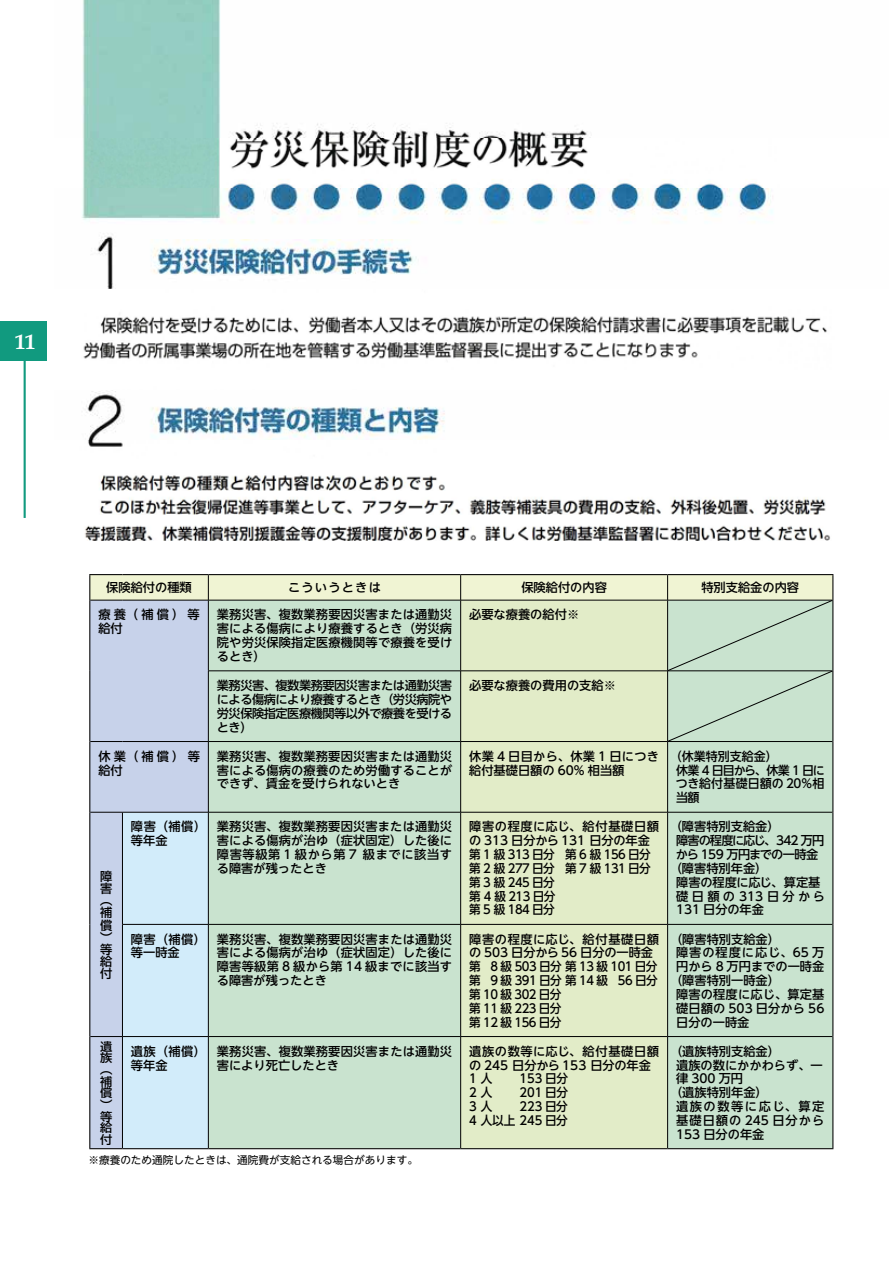
<style>
.page{position:relative;width:893px;height:1263px;background:#fff}
.page>*{position:absolute;margin:0;border:0;box-sizing:border-box;transform-origin:0 0}
.t1{font:700 21.3px "Book Antiqua";color:#fff}
.t2{font:500 12.15px/13.8px "UD Shin Go NT Pro";color:#000}
.t3{font:500 12.15px/13.8px "UD Shin Go NT Pro";color:#000;text-align:justify;scale:.95 1}
.t4{font:500 12.15px "UD Shin Go NT Pro";letter-spacing:.045em;color:#000}
.t5{font:500 12.15px/13.8px "UD Shin Go NT Pro";letter-spacing:-.04em;color:#000;scale:.95 1}
.t6{font:500 12.15px "UD Shin Go NT Pro";letter-spacing:-.075em;color:#000}
.t7{font:500 12.15px "UD Shin Go NT Pro";letter-spacing:-.045em;color:#000}
.t8{font:500 12.15px "UD Shin Go NT Pro";letter-spacing:.075em;color:#000}
.t9{font:500 12.15px "UD Shin Go NT Pro";letter-spacing:.085em;color:#000}
.t10{font:500 12.15px "UD Shin Go NT Pro";letter-spacing:.275em;color:#000}
.t11{font:500 12.15px "UD Shin Go NT Pro";letter-spacing:.125em;color:#000}
.t12{font:500 12.15px/12.1px "Shin Go Pro";color:#000}
.t13{font:500 12.15px "UD Shin Go NT Pro";letter-spacing:.1em;color:#000}
.t14{font:500 11.55px/11.6px "Shin Go Pro";color:#000;scale:1.05 1}
.t15{font:10.65px "UD Shin Go NT Pro";color:#000}
</style>
<div class="page">
<hr style="left:89px;top:574px;width:33px;height:1px;background:#000">
<hr style="left:122px;top:574px;width:86px;height:1px;background:#000">
<hr style="left:208px;top:574px;width:253px;height:1px;background:#000">
<hr style="left:461px;top:574px;width:207px;height:1px;background:#000">
<hr style="left:668px;top:574px;width:165px;height:1px;background:#000">
<svg style="left:89px;top:575px;width:744px;height:574px;background:#cee1ce"></svg>
<div style="left:0;top:321px;width:47px;height:40px;background:#119a7f"></div>
<hr style="left:24px;top:361px;width:2px;height:157px;background:#119a7f">
<img style="left:82px;top:0;width:748px;height:541px">
<h1 class="t1" style="left:15px;top:329px;width:22px">11</h1>
<p class="t2" style="left:106px;top:580px;width:87px">保険給付の種類</p>
<p class="t2" style="left:98px;top:607px;width:103px">療養（補償）等給付</p>
<p class="t2" style="left:217px;top:607px;width:237px;text-align:justify">業務災害、複数業務要因災害または通勤災害による傷病により療養するとき（労災病院や労災保険指定医療機関等で療養を受けるとき(</p>
<p class="t2" style="left:469px;top:607px;width:112px">必要な療養の給付※</p>
<p class="t2" style="left:217px;top:678px;width:237px;text-align:justify">業務災害、複数業務要因災害または通勤災害による傷病により療養するとき（労災病院や労災保険指定医療機関等以外で療養を受けるとき(</p>
<p class="t2" style="left:469px;top:678px;width:148px">必要な療養の費用の支給※</p>
<p class="t2" style="left:98px;top:749px;width:103px">休業（補償）等給付</p>
<p class="t2" style="left:217px;top:749px;width:237px;text-align:justify">業務災害、複数業務要因災害または通勤災害による傷病の療養のため労働することができず、賃金を受けられないとき</p>
<p class="t2" style="left:469px;top:749px;width:191px">休業 4 日目から、休業 1 日につき給付基礎日額の 60% 相当額</p>
<p class="t2" style="left:676px;top:749px;width:150px;text-indent:-6px">（休業特別支給金(<br>休業 4 日目から、休業 1 日につき給付基礎日額の 20％相当額</p>
<p class="t2" style="left:131px;top:820px;width:77px">障害（補償(等年金</p>
<p class="t2" style="left:217px;top:820px;width:237px;text-align:right">業務災害、複数業務要因災害または通勤災害による傷病が治ゆ（症状固定）した後に級までに該当す</p>
<p class="t2" style="left:521px;top:580px;width:87px">保険給付の内容</p>
<p class="t2" style="left:701px;top:580px;width:99px">特別支給金の内容</p>
<p class="t13" style="left:288px;top:577px;width:94px">こういうときは</p>
<p class="t4" style="left:469px;top:817px;width:191px">障害の程度に応じ、給付基礎日額</p>
<p class="t2" style="left:469px;top:833px;width:182px">の 313 日分から 131 日分の年金</p>
<p class="t3" style="left:565px;top:847px;width:92px">第 6 級 156 日分</p>
<p class="t2" style="left:670px;top:820px;width:112px">（障害特別支給金(</p>
<p class="t6" style="left:676px;top:831px;width:150px">障害の程度に応じ、342 万円</p>
<p class="t7" style="left:676px;top:845px;width:144px">から 159 万円までの一時金</p>
<p class="t2" style="left:670px;top:861px;width:99px">（障害特別年金(</p>
<p class="t2" style="left:676px;top:875px;width:146px">障害の程度に応じ、算定基</p>
<p class="t10" style="left:676px;top:886px;width:151px">礎日額の313日分から</p>
<p class="t2" style="left:676px;top:902px;width:89px">131 日分の年金</p>
<p class="t2" style="left:217px;top:847px;width:142px">障害等級第 1 級から第 7る障害が残ったとき</p>
<p class="t3" style="left:469px;top:847px;width:92px">第 1 級 313 日分</p>
<p class="t3" style="left:469px;top:861px;width:92px">第 2 級 277 日分第 3 級 245 日分第 4 級 213 日分第 5 級 184 日分</p>
<p class="t3" style="left:565px;top:861px;width:92px">第 7 級 131 日分</p>
<p class="t12" style="left:100px;top:868px;width:13px">障害</p>
<p class="t12" style="left:100px;top:893px;width:13px">（</p>
<p class="t12" style="left:100px;top:905px;width:13px">補償</p>
<p class="t12" style="left:100px;top:929px;width:13px">）</p>
<p class="t2" style="left:131px;top:932px;width:77px">障害（補償(等一時金</p>
<p class="t2" style="left:217px;top:932px;width:237px;text-align:justify">業務災害、複数業務要因災害または通勤災害による傷病が治ゆ（症状固定）した後に障害等級第 8 級から第 14 級までに該当する障害が残ったとき</p>
<p class="t4" style="left:469px;top:929px;width:191px">障害の程度に応じ、給付基礎日額</p>
<p class="t2" style="left:670px;top:932px;width:112px">（障害特別支給金(</p>
<p class="t8" style="left:676px;top:943px;width:150px">障害の程度に応じ、65 万</p>
<p class="t2" style="left:676px;top:959px;width:150px">円から 8 万円までの一時金</p>
<p class="t2" style="left:670px;top:973px;width:112px">（障害特別一時金(</p>
<p class="t2" style="left:676px;top:987px;width:150px">障害の程度に応じ、算定基</p>
<p class="t2" style="left:676px;top:1001px;width:150px">礎日額の 503 日分から 56</p>
<p class="t2" style="left:676px;top:1015px;width:75px">日分の一時金</p>
<p class="t12" style="left:100px;top:942px;width:14px;text-align:justify">等給付</p>
<p class="t2" style="left:469px;top:945px;width:186px">の 503 日分から 56 日分の一時金</p>
<p class="t5" style="left:490px;top:959px;width:177px">8 級 503 日分第 13 級 101 日分</p>
<p class="t3" style="left:469px;top:959px;width:14px">第</p>
<p class="t5" style="left:469px;top:973px;width:99px">第<br>第 10 級 302 日分第 11 級 223 日分第 12 級 156 日分</p>
<p class="t3" style="left:490px;top:973px;width:125px">9 級 391 日分第 14 級</p>
<p class="t3" style="left:618px;top:973px;width:43px">56 日分</p>
<p class="t14" style="left:100px;top:1039px;width:13px">遺族</p>
<p class="t14" style="left:100px;top:1062px;width:13px">（</p>
<p class="t14" style="left:100px;top:1074px;width:13px">補償</p>
<p class="t14" style="left:100px;top:1097px;width:13px">）</p>
<p class="t14" style="left:100px;top:1109px;width:13px;text-align:justify">等給付</p>
<p class="t2" style="left:131px;top:1044px;width:77px">遺族（補償(等年金</p>
<p class="t2" style="left:217px;top:1044px;width:237px">業務災害、複数業務要因災害または通勤災害により死亡したとき</p>
<p class="t4" style="left:469px;top:1041px;width:191px">遺族の数等に応じ、給付基礎日額</p>
<p class="t2" style="left:469px;top:1058px;width:183px">の 245 日分から 153 日分の年金</p>
<p class="t3" style="left:519px;top:1071px;width:53px">153 日分</p>
<p class="t3" style="left:469px;top:1071px;width:26px">1 人</p>
<p class="t3" style="left:469px;top:1085px;width:26px">2 人</p>
<p class="t3" style="left:519px;top:1085px;width:53px">201 日分</p>
<p class="t3" style="left:519px;top:1099px;width:52px">223 日分</p>
<p class="t3" style="left:469px;top:1099px;width:105px">3 人<br>4 人以上 245 日分</p>
<p class="t15" style="left:88px;top:1152px;width:331px">※療養のため通院したときは、通院費が支給される場合があります。</p>
<p class="t2" style="left:670px;top:1044px;width:112px">（遺族特別支給金(</p>
<p class="t2" style="left:676px;top:1058px;width:148px">遺族の数にかかわらず、一</p>
<p class="t2" style="left:676px;top:1071px;width:68px">律 300 万円</p>
<p class="t2" style="left:670px;top:1085px;width:99px">（遺族特別年金(</p>
<p class="t11" style="left:676px;top:1096px;width:150px">遺族の数等に応じ、算定</p>
<p class="t9" style="left:676px;top:1110px;width:150px">基礎日額の 245 日分から</p>
<p class="t2" style="left:676px;top:1127px;width:90px">153 日分の年金</p>
</div>
